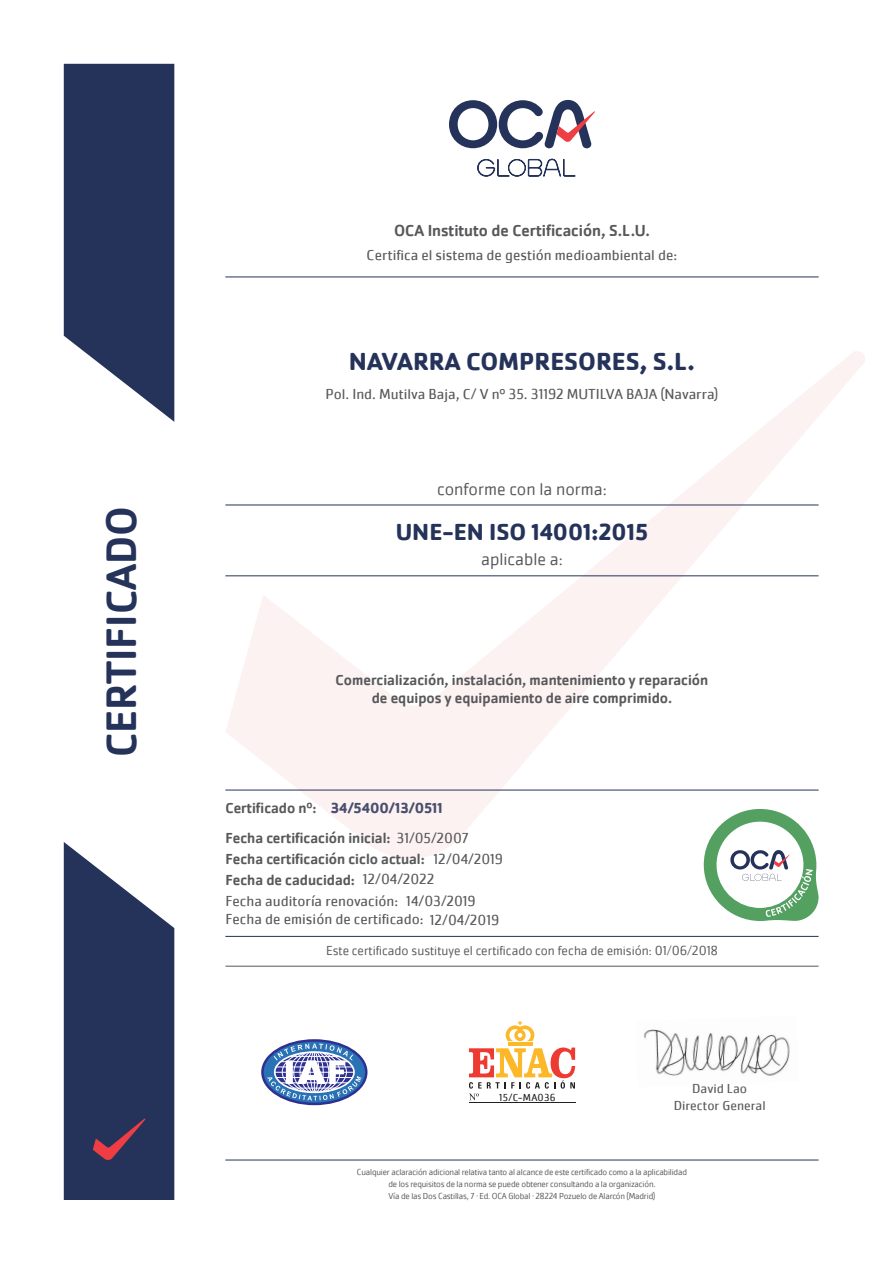
<style>
.page{position:relative;width:893px;height:1263px;background:#fff}
.page>*{position:absolute;margin:0;border:0;box-sizing:border-box;transform-origin:0 0}
.t1{font:500 43.95px "Cachet Pro";color:#25335a}
.t2{font:700 25.5px "Cachet Pro";color:#25335a}
.t3{font:700 24px "Cachet Pro";color:#25335a}
.t4{font:300 18px "Cachet Pro";color:#57585a}
.t5{font:500 16.5px "Cachet Pro";color:#57585a}
.t6{font:15px "Cachet Pro";color:#57585a}
.t7{font:500 15px "Cachet Pro";color:#57585a}
.t8{font:700 15px "Cachet Pro";color:#494e6e}
.t9{font:300 13.5px "Cachet Pro";color:#57585a}
.t10{font:13.5px "Cachet Pro";color:#57585a}
.t11{font:10.5px "Cachet Pro";letter-spacing:.025em;color:#231f20}
.t12{font:300 9px "Cachet Pro";letter-spacing:-.02em;color:#57585a}
.s1{font-weight:400}
</style>
<div class="page">
<svg style="left:225px;top:351px;width:640px;height:507px"></svg>
<svg style="left:64px;top:64px;width:110px;height:358px;background:#3f4b6d"></svg>
<svg style="left:449px;top:100px;width:146px;height:48px"></svg>
<svg style="left:477px;top:159px;width:99px;height:18px"></svg>
<svg style="left:64px;top:842px;width:110px;height:358px;background:#414b6d"></svg>
<hr style="left:225px;top:277px;width:594px;height:1px;background:#25335a">
<hr style="left:508px;top:1042px;width:24px;height:4px;background:#fcb828">
<svg style="left:506px;top:1021px;width:28px;height:20px"></svg>
<hr style="left:469px;top:1102px;width:106px;height:1px;background:#231f20">
<svg style="left:469px;top:1047px;width:106px;height:53px"></svg>
<svg style="left:262px;top:1040px;width:104px;height:64px"></svg>
<div style="left:261px;top:1039px;width:106px;height:66px;border:2px solid #2e3092;border-radius:50%"></div>
<svg style="left:267px;top:1043px;width:94px;height:57px"></svg>
<hr style="left:225px;top:575px;width:594px;height:1px;background:#25335a">
<hr style="left:225px;top:505px;width:594px;height:1px;background:#25335a">
<hr style="left:225px;top:1160px;width:594px;height:1px;background:#25335a">
<img style="left:644px;top:1029px;width:146px;height:47px">
<svg style="left:704px;top:809px;width:115px;height:112px"></svg>
<hr style="left:225px;top:790px;width:594px;height:1px;background:#25335a">
<hr style="left:225px;top:936px;width:594px;height:1px;background:#25335a">
<hr style="left:225px;top:966px;width:594px;height:1px;background:#57585a">
<p class="t1" style="left:96px;top:757px;width:253px;rotate:-90deg">CERTIFICADO</p>
<p class="t5" style="left:394px;top:221px;width:257px">OCA Instituto de Certificación, S.L.U.</p>
<p class="t6" style="left:367px;top:246px;width:312px">Certifica el sistema de gestión medioambiental de:</p>
<p class="t2" style="left:349px;top:345px;width:348px">NAVARRA COMPRESORES, S.L.</p>
<p class="t6" style="left:325px;top:385px;width:395px">Pol. Ind. Mutilva Baja, C/ V nº 35. 31192 MUTILVA BAJA (Navarra)</p>
<p class="t4" style="left:437px;top:479px;width:171px">conforme con la norma:</p>
<p class="t3" style="left:396px;top:517px;width:254px">UNE-EN ISO 14001:2015</p>
<p class="t4" style="left:481px;top:549px;width:83px">aplicable a:</p>
<p class="t7" style="left:336px;top:672px;width:374px">Comercialización, instalación, mantenimiento y reparación</p>
<p class="t7" style="left:372px;top:690px;width:302px">de equipos y equipamiento de aire comprimido.</p>
<p class="t8" style="left:331px;top:798px;width:113px">34/5400/13/0511</p>
<p class="t7" style="left:225px;top:799px;width:93px">Certificado nº:</p>
<p class="t7" style="left:225px;top:850px;width:201px">Fecha certificación ciclo actual:</p>
<p class="t7" style="left:225px;top:871px;width:131px">Fecha de caducidad:</p>
<p class="t6" style="left:363px;top:870px;width:73px">12/04/2022</p>
<p class="t6" style="left:406px;top:892px;width:71px">14/03/2019</p>
<p class="t6" style="left:225px;top:910px;width:275px">Fecha de emisión de certificado: 12/04/2019</p>
<p class="t7" style="left:225px;top:829px;width:245px">Fecha certificación inicial: <span class="s1">31/05/2007</span></p>
<p class="t6" style="left:433px;top:850px;width:71px">12/04/2019</p>
<p class="t6" style="left:225px;top:892px;width:174px">Fecha auditoría renovación:</p>
<p class="t9" style="left:326px;top:943px;width:393px">Este certificado sustituye el certificado con fecha de emisión: 01/06/2018</p>
<p class="t11" style="left:499px;top:1091px;width:58px">15/C-MA036</p>
<p class="t10" style="left:692px;top:1080px;width:56px">David Lao</p>
<p class="t10" style="left:674px;top:1097px;width:93px">Director General</p>
<p class="t12" style="left:357px;top:1166px;width:332px">Cualquier aclaración adicional relativa tanto al alcance de este certificado como a la aplicabilidad</p>
<p class="t12" style="left:388px;top:1178px;width:269px">de los requisitos de la norma se puede obtener consultando a la organización.</p>
<p class="t12" style="left:388px;top:1190px;width:268px">Vía de las Dos Castillas, 7 · Ed. OCA Global · 28224 Pozuelo de Alarcón (Madrid)</p>
</div>
